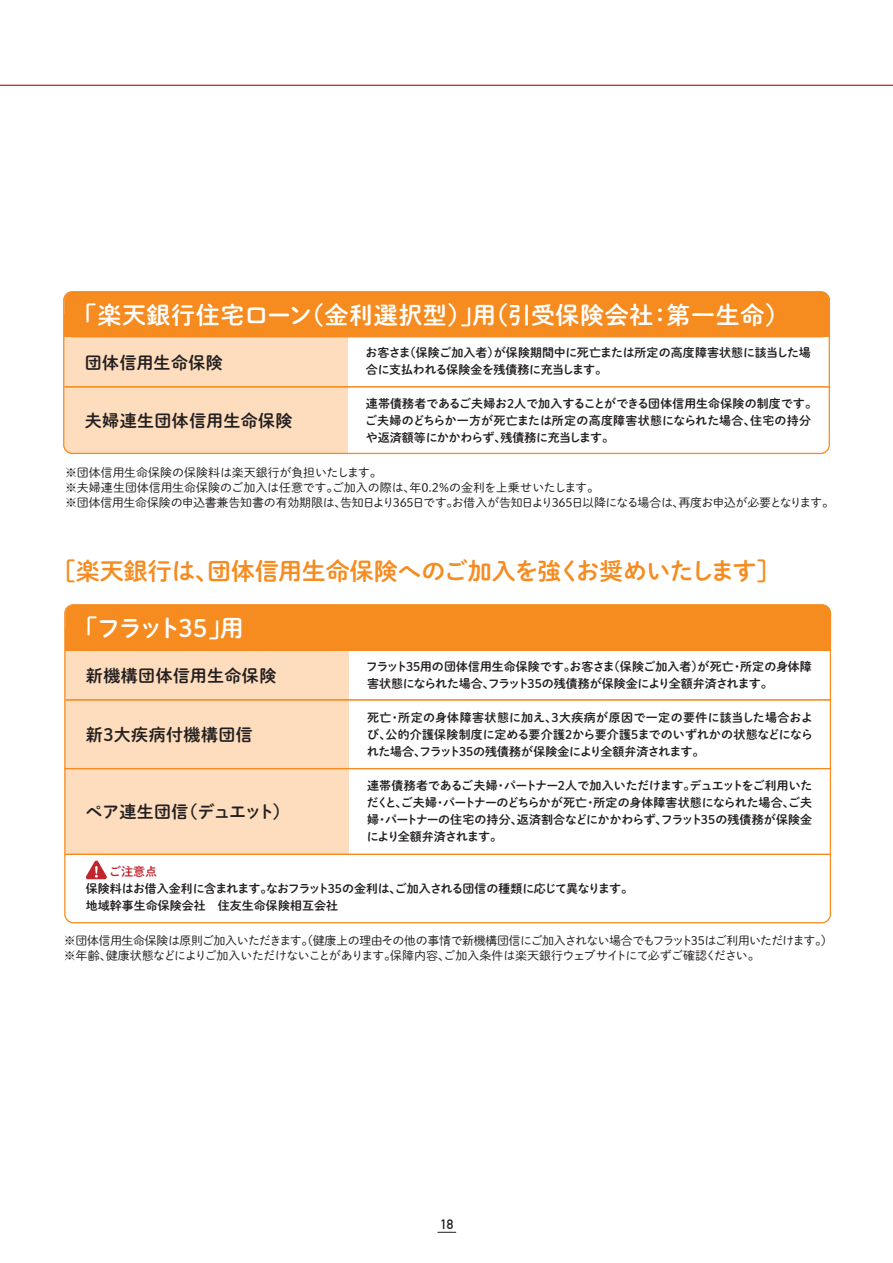
<style>
.page{position:relative;width:893px;height:1263px;background:#fff}
.page>*{position:absolute;margin:0;border:0;box-sizing:border-box;transform-origin:0 0}
.t1{font:24px "Shuei M Go Std B";letter-spacing:.025em;color:#fff}
.t2{font:24px "Shuei M Go Std B";letter-spacing:-.015em;color:#f68b1f}
.t3{font:16.95px "Shuei M Go Std B";letter-spacing:.025em;color:#231f20}
.t4{font:16.95px "Shuei M Go Std B";letter-spacing:-.025em;color:#231f20}
.t5{font:13.5px "DIN Mittelschrift Std";color:#231f20}
.t6{font:12px/17px "Shuei M Go Std B";letter-spacing:-.005em;color:#231f20}
.t7{font:12px/14.9px "Shuei M Go Std L";letter-spacing:-.03em;color:#231f20}
.t8{font:12px "Shuei M Go Std B";color:#c0262d}
</style>
<div class="page">
<div style="left:64px;top:292px;width:283px;height:161px;background:#fdddbd;border-radius:9px"></div>
<div style="left:220px;top:292px;width:127px;height:161px;background:#fdddbd"></div>
<div style="left:64px;top:292px;width:766px;height:45px;background:#f68b1f;border-radius:9px"></div>
<div style="left:64px;top:314px;width:766px;height:23px;background:#f68b1f"></div>
<div style="left:63px;top:291px;width:767px;height:163px;border:1px solid #f68b1f;border-radius:9px"></div>
<hr style="left:64px;top:386px;width:765px;height:1px;background:#f68b1f">
<div style="left:221px;top:605px;width:128px;height:249px;background:#fdddbd"></div>
<div style="left:65px;top:650px;width:216px;height:204px;background:#fdddbd"></div>
<div style="left:65px;top:605px;width:766px;height:45px;background:#f68b1f;border-radius:9px"></div>
<div style="left:65px;top:627px;width:766px;height:23px;background:#f68b1f"></div>
<hr style="left:66px;top:699px;width:764px;height:1px;background:#f68b1f">
<hr style="left:65px;top:768px;width:765px;height:1px;background:#f68b1f">
<hr style="left:66px;top:854px;width:764px;height:1px;background:#f68b1f">
<svg style="left:86px;top:861px;width:21px;height:18px"></svg>
<svg style="left:437px;top:1232px;width:19px;height:1px"></svg>
<hr style="left:0;top:85px;width:893px;height:1px;background:#c0262d">
<h1 class="t1" style="left:73px;top:297px;width:718px">「楽天銀行住宅ローン（金利選択型）」用（引受保険会社：第一生命）</h1>
<h2 class="t3" style="left:85px;top:350px;width:140px">団体信用生命保険</h2>
<p class="t6" style="left:365px;top:343px;width:447px">お客さま（保険ご加入者）が保険期間中に死亡または所定の高度障害状態に該当した場合に支払われる保険金を残債務に充当します。</p>
<h2 class="t3" style="left:85px;top:408px;width:209px">夫婦連生団体信用生命保険</h2>
<p class="t6" style="left:365px;top:395px;width:453px">連帯債務者であるご夫婦お2人で加入することができる団体信用生命保険の制度です。ご夫婦のどちらか一方が死亡または所定の高度障害状態になられた場合、住宅の持分や返済額等にかかわらず、残債務に充当します。</p>
<p class="t7" style="left:65px;top:465px;width:770px">※団体信用生命保険の保険料は楽天銀行が負担いたします。<br>※夫婦連生団体信用生命保険のご加入は任意です。ご加入の際は、年0.2％の金利を上乗せいたします。<br>※団体信用生命保険の申込書兼告知書の有効期限は、告知日より365日です。お借入が告知日より365日以降になる場合は、再度お申込が必要となります。</p>
<h1 class="t2" style="left:52px;top:554px;width:730px">［楽天銀行は、団体信用生命保険へのご加入を強くお奨めいたします］</h1>
<h1 class="t1" style="left:74px;top:610px;width:172px">「フラット35」用</h1>
<h2 class="t3" style="left:86px;top:663px;width:192px">新機構団体信用生命保険</h2>
<h2 class="t3" style="left:86px;top:722px;width:168px">新3大疾病付機構団信</h2>
<h2 class="t4" style="left:86px;top:799px;width:205px">ペア連生団信（デュエット）</h2>
<p class="t6" style="left:366px;top:658px;width:447px">フラット35用の団体信用生命保険です。お客さま（保険ご加入者）が死亡・所定の身体障害状態になられた場合、フラット35の残債務が保険金により全額弁済されます。</p>
<p class="t6" style="left:367px;top:709px;width:448px;text-align:justify">死亡・所定の身体障害状態に加え、3大疾病が原因で一定の要件に該当した場合および、公的介護保険制度に定める要介護2から要介護5までのいずれかの状態などになられた場合、フラット35の残債務が保険金により全額弁済されます。</p>
<p class="t6" style="left:367px;top:776px;width:447px;text-align:justify">連帯債務者であるご夫婦・パートナー2人で加入いただけます。デュエットをご利用いただくと、ご夫婦・パートナーのどちらかが死亡・所定の身体障害状態になられた場合、ご夫婦・パートナーの住宅の持分、返済割合などにかかわらず、フラット35の残債務が保険金により全額弁済されます。</p>
<p class="t8" style="left:86px;top:863px;width:73px">　　ご注意点</p>
<p class="t6" style="left:86px;top:880px;width:548px">保険料はお借入金利に含まれます。なおフラット35の金利は、ご加入される団信の種類に応じて異なります。地域幹事生命保険会社　住友生命保険相互会社</p>
<p class="t7" style="left:64px;top:933px;width:770px">※団体信用生命保険は原則ご加入いただきます。（健康上の理由その他の事情で新機構団信にご加入されない場合でもフラット35はご利用いただけます。）※年齢、健康状態などによりご加入いただけないことがあります。保障内容、ご加入条件は楽天銀行ウェブサイトにて必ずご確認ください。</p>
<p class="t5" style="left:440px;top:1216px;width:14px">18</p>
</div>
